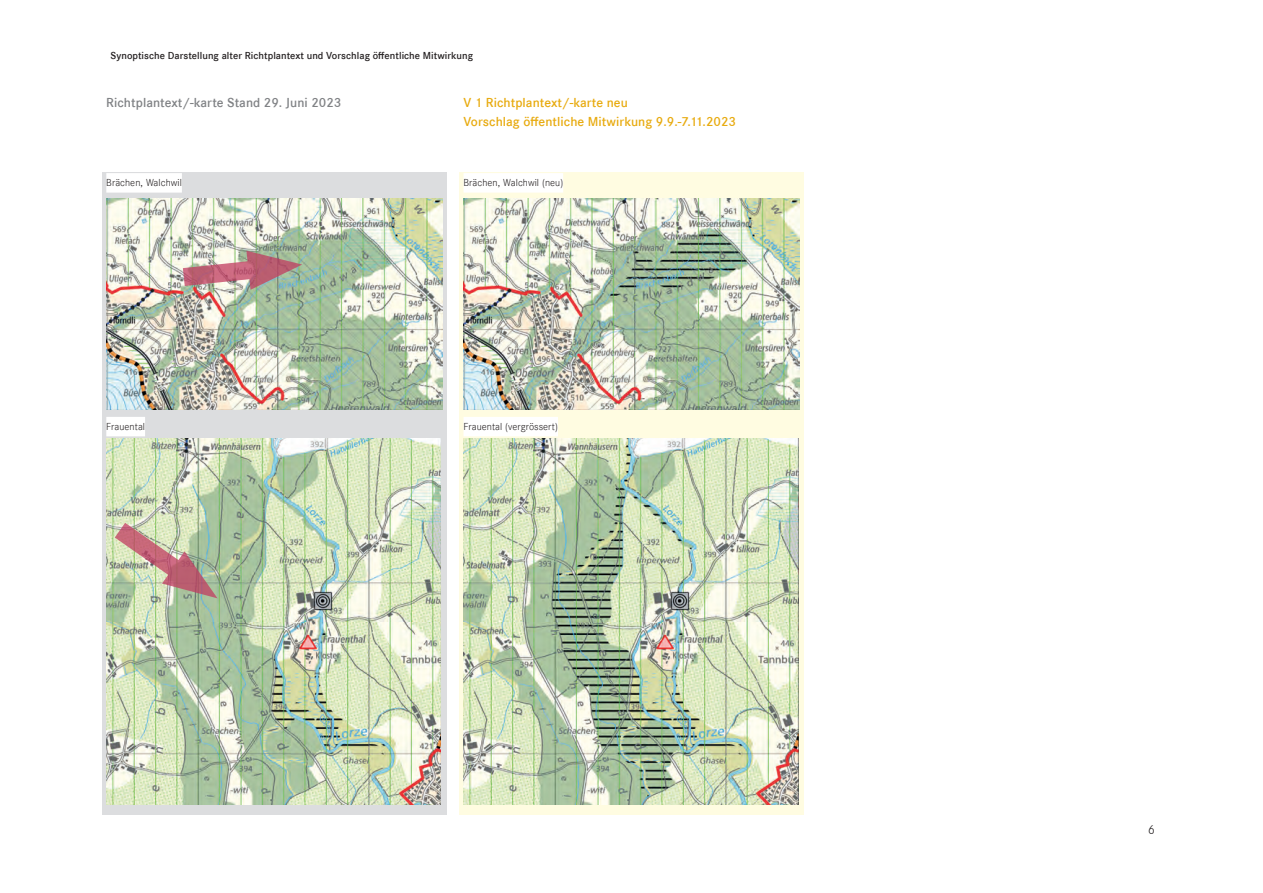
<style>
.page{position:relative;width:1263px;height:893px;background:#fff}
.page>*{position:absolute;margin:0;border:0;box-sizing:border-box;transform-origin:0 0}
.t1{font:600 13.5px/18.8px "Corporate S";letter-spacing:.005em;color:#e8ab10}
.t2{font:600 13.5px "Corporate S";letter-spacing:.005em;color:#808285}
.t3{font:13.5px "Corporate S Ligh";color:#231f20}
.t4{font:600 10.5px "Corporate S";letter-spacing:.005em;color:#231f20}
.t5{font:10.5px "Corporate S Ligh";letter-spacing:.005em;color:#231f20}
</style>
<div class="page">
<div style="left:102px;top:172px;width:344px;height:642px;background:#dcdddf"></div>
<div style="left:459px;top:172px;width:345px;height:642px;background:#fffce1"></div>
<div style="left:106px;top:173px;width:76px;height:20px;background:#fff"></div>
<div style="left:106px;top:417px;width:39px;height:19px;background:#fff"></div>
<img style="left:106px;top:198px;width:336px;height:212px">
<img style="left:106px;top:439px;width:335px;height:366px">
<img style="left:173px;top:248px;width:129px;height:49px">
<img style="left:110px;top:505px;width:108px;height:100px">
<img style="left:463px;top:198px;width:336px;height:212px">
<img style="left:463px;top:439px;width:335px;height:366px">
<div style="left:463px;top:173px;width:100px;height:20px;background:#fff"></div>
<div style="left:463px;top:417px;width:95px;height:19px;background:#fff"></div>
<p class="t4" style="left:111px;top:49px;width:364px">Synoptische Darstellung alter Richtplantext und Vorschlag öffentliche Mitwirkung</p>
<p class="t2" style="left:106px;top:95px;width:237px">Richtplantext/-karte Stand 29. Juni 2023</p>
<p class="t1" style="left:463px;top:93px;width:274px">V 1 Richtplantext/-karte neu<br>Vorschlag öffentliche Mitwirkung 9.9.-7.11.2023</p>
<p class="t5" style="left:106px;top:176px;width:77px">Brächen, Walchwil</p>
<p class="t5" style="left:106px;top:420px;width:40px">Frauental</p>
<p class="t5" style="left:463px;top:176px;width:101px">Brächen, Walchwil (neu)</p>
<p class="t5" style="left:463px;top:420px;width:96px">Frauental (vergrössert)</p>
<p class="t3" style="left:1148px;top:822px;width:9px">6</p>
</div>
